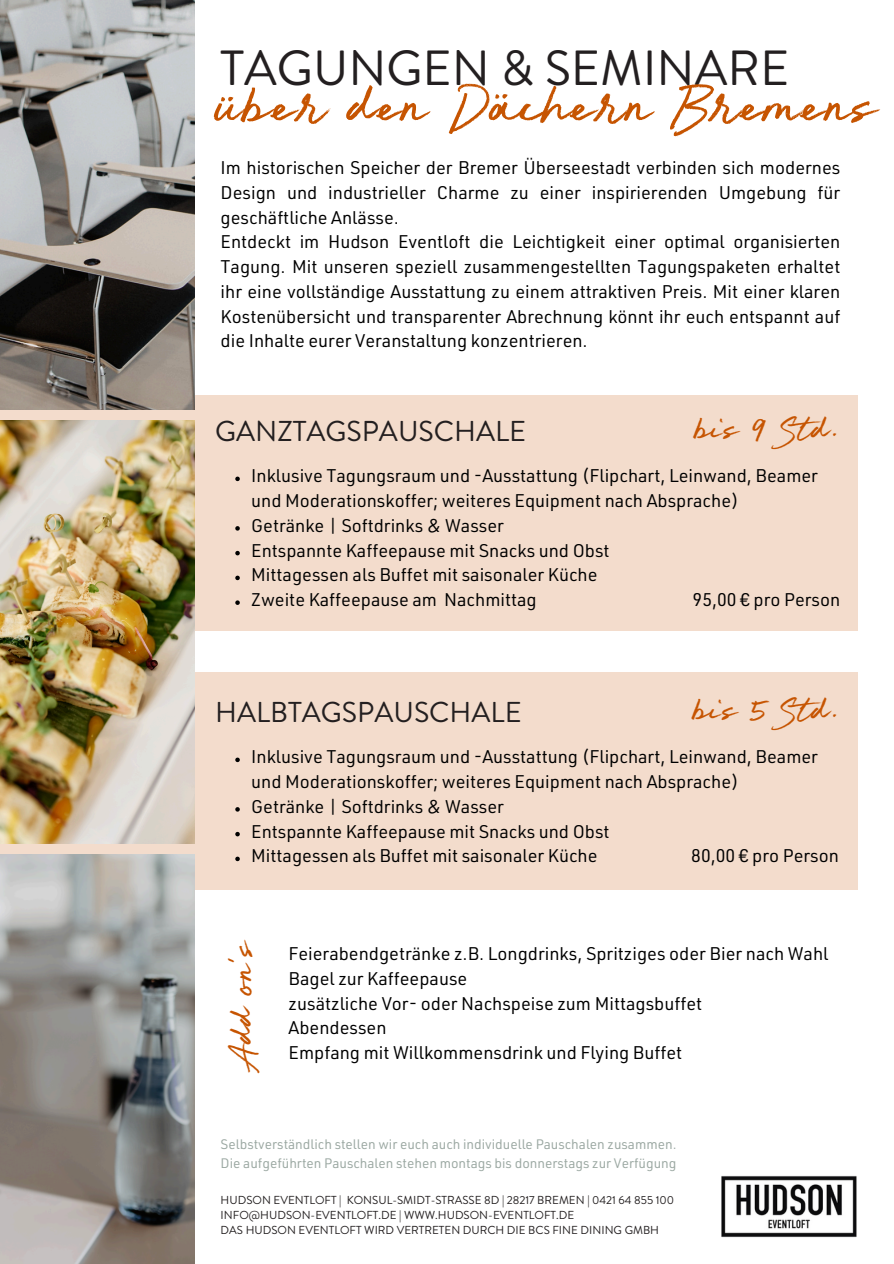
<style>
.page{position:relative;width:894px;height:1264px;background:#fff}
.page>*{position:absolute;margin:0;border:0;box-sizing:border-box;transform-origin:0 0}
.t1{font:73.35px "Morning Memories Script";color:#c65401}
.t2{font:49.2px "Brandon Grotesque";color:#231f20}
.t3{font:43.95px "Morning Memories Script";color:#c65401}
.t4{font:28.65px "Brandon Grotesque";color:#231f20}
.t5{font:18px/24.8px "URWDIN";color:#000}
.t6{font:13.5px/19.2px "URWDIN";color:#9ba8a2}
.t7{font:11.55px/15.5px "Brandon Grotesque";color:#231f20}
</style>
<div class="page">
<div style="left:0;top:396px;width:857px;height:235px;background:#f3dccc"></div>
<div style="left:0;top:672px;width:857px;height:217px;background:#f3dccc"></div>
<img style="left:0;top:0;width:195px;height:410px">
<img style="left:0;top:421px;width:195px;height:422px">
<img style="left:0;top:854px;width:195px;height:409px">
<svg style="left:235px;top:476px;width:5px;height:5px"></svg>
<svg style="left:235px;top:526px;width:5px;height:4px"></svg>
<svg style="left:235px;top:551px;width:5px;height:4px"></svg>
<svg style="left:235px;top:575px;width:5px;height:5px"></svg>
<svg style="left:235px;top:600px;width:5px;height:5px"></svg>
<svg style="left:235px;top:757px;width:5px;height:5px"></svg>
<svg style="left:235px;top:807px;width:5px;height:4px"></svg>
<svg style="left:235px;top:831px;width:5px;height:5px"></svg>
<svg style="left:235px;top:856px;width:5px;height:5px"></svg>
<img style="left:721px;top:1175px;width:136px;height:63px">
<h2 class="t2" style="left:220px;top:33px;width:570px">TAGUNGEN &amp; SEMINARE</h2>
<h1 class="t1" style="left:215px;top:67px;width:663px">über den Dächern Bremens</h1>
<h5 class="t5" style="left:220px;top:158px;width:621px">Im historischen Speicher der Bremer Überseestadt verbinden sich modernes Design und industrieller Charme zu einer inspirierenden Umgebung für geschäftliche Anlässe.<br>Entdeckt im Hudson Eventloft die Leichtigkeit einer optimal organisierten Tagung. Mit unseren speziell zusammengestellten Tagungspaketen erhaltet ihr eine vollständige Ausstattung zu einem attraktiven Preis. Mit einer klaren Kostenübersicht und transparenter Abrechnung könnt ihr euch entspannt auf die Inhalte eurer Veranstaltung konzentrieren.</h5>
<h4 class="t4" style="left:215px;top:410px;width:312px">GANZTAGSPAUSCHALE</h4>
<h3 class="t3" style="left:695px;top:405px;width:146px">bis 9 Std.</h3>
<p class="t5" style="left:251px;top:466px;width:568px">Inklusive Tagungsraum und -Ausstattung (Flipchart, Leinwand, Beamer und Moderationskoffer; weiteres Equipment nach Absprache)</p>
<p class="t5" style="left:251px;top:515px;width:254px">Getränke | Softdrinks &amp; Wasser</p>
<p class="t5" style="left:251px;top:540px;width:360px">Entspannte Kaffeepause mit Snacks und Obst</p>
<p class="t5" style="left:251px;top:565px;width:347px">Mittagessen als Buffet mit saisonaler Küche</p>
<p class="t5" style="left:251px;top:590px;width:287px">Zweite Kaffeepause am Nachmittag</p>
<p class="t5" style="left:692px;top:590px;width:149px">95,00 € pro Person</p>
<h4 class="t4" style="left:215px;top:692px;width:308px">HALBTAGSPAUSCHALE</h4>
<h3 class="t3" style="left:693px;top:686px;width:148px">bis 5 Std.</h3>
<p class="t5" style="left:251px;top:747px;width:568px">Inklusive Tagungsraum und -Ausstattung (Flipchart, Leinwand, Beamer und Moderationskoffer; weiteres Equipment nach Absprache)</p>
<p class="t5" style="left:251px;top:796px;width:254px">Getränke | Softdrinks &amp; Wasser</p>
<p class="t5" style="left:251px;top:821px;width:360px">Entspannte Kaffeepause mit Snacks und Obst</p>
<p class="t5" style="left:251px;top:846px;width:347px">Mittagessen als Buffet mit saisonaler Küche</p>
<p class="t5" style="left:691px;top:846px;width:149px">80,00 € pro Person</p>
<h5 class="t3" style="left:219px;top:1070px;width:133px;rotate:-90deg">Add on’s</h5>
<p class="t5" style="left:288px;top:943px;width:541px">Feierabendgetränke z.B. Longdrinks, Spritziges oder Bier nach Wahl Bagel zur Kaffeepause<br>zusätzliche Vor- oder Nachspeise zum Mittagsbuffet<br>Abendessen</p>
<h6 class="t5" style="left:288px;top:1042px;width:395px">Empfang mit Willkommensdrink und Flying Buffet</h6>
<p class="t6" style="left:220px;top:1136px;width:457px">Selbstverständlich stellen wir euch auch individuelle Pauschalen zusammen.<br>Die aufgeführten Pauschalen stehen montags bis donnerstags zur Verfügung</p>
<p class="t7" style="left:220px;top:1191px;width:455px">HUDSON EVENTLOFT | KONSUL-SMIDT-STRASSE 8D | 28217 BREMEN | 0421 64 855 100<br>INFO@HUDSON-EVENTLOFT.DE | WWW.HUDSON-EVENTLOFT.DE<br>DAS HUDSON EVENTLOFT WIRD VERTRETEN DURCH DIE BCS FINE DINING GMBH</p>
</div>
